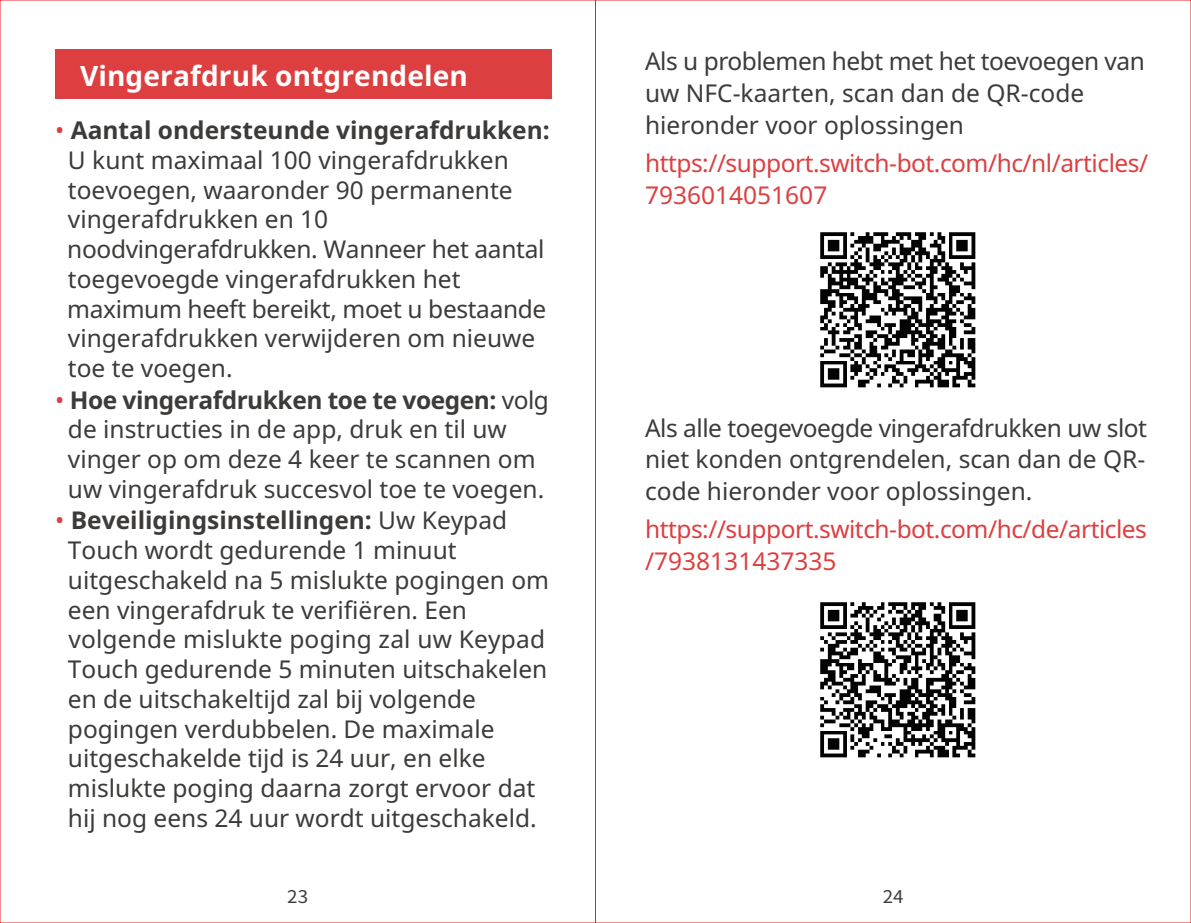
<style>
.page{position:relative;width:1191px;height:923px;background:#fff}
.page>*{position:absolute;margin:0;border:0;box-sizing:border-box;transform-origin:0 0}
.t1{font:700 28px "Noto Sans";letter-spacing:.005em;color:#fff}
.t2{font:24.5px/29.8px "Noto Sans";color:#3d3b3a}
.t3{font:24.5px/31.5px "Noto Sans";letter-spacing:-.02em;color:#dd3f41}
.t4{font:17.5px "Noto Sans JP";color:#3e3e3f;scale:1.07 1}
.s1{color:#dd3f41}
.s2{font-weight:700}
</style>
<div class="page">
<div style="left:55px;top:50px;width:496px;height:49px;background:#dd3f41"></div>
<img style="left:820px;top:232px;width:156px;height:156px">
<img style="left:820px;top:602px;width:156px;height:156px">
<p class="t1" style="left:80px;top:56px;width:389px">Vingerafdruk ontgrendelen</p>
<p class="t2" style="left:67px;top:116px;width:484px;text-indent:-12px"><span class="s1">•</span> <span class="s2">Aantal ondersteunde vingerafdrukken:<br></span>U kunt maximaal 100 vingerafdrukken toevoegen, waaronder 90 permanente vingerafdrukken en 10 noodvingerafdrukken. Wanneer het aantal toegevoegde vingerafdrukken het maximum heeft bereikt, moet u bestaande vingerafdrukken verwijderen om nieuwe toe te voegen.</p>
<p class="t2" style="left:68px;top:385px;width:482px;text-indent:-13px"><span class="s1">•</span> <span class="s2">Hoe vingerafdrukken toe te voegen:</span> volg de instructies in de app, druk en til uw vinger op om deze 4 keer te scannen om uw vingerafdruk succesvol toe te voegen.</p>
<p class="t2" style="left:68px;top:506px;width:482px;text-indent:-13px"><span class="s1">•</span> <span class="s2">Beveiligingsinstellingen:</span> Uw Keypad Touch wordt gedurende 1 minuut uitgeschakeld na 5 mislukte pogingen om een vingerafdruk te verifiëren. Een volgende mislukte poging zal uw Keypad Touch gedurende 5 minuten uitschakelen en de uitschakeltijd zal bij volgende pogingen verdubbelen. De maximale uitgeschakelde tijd is 24 uur, en elke mislukte poging daarna zorgt ervoor dat hij nog eens 24 uur wordt uitgeschakeld.</p>
<p class="t2" style="left:645px;top:46px;width:501px;line-height:31.5px">Als u problemen hebt met het toevoegen van uw NFC-kaarten, scan dan de QR-code hieronder voor oplossingen</p>
<p class="t3" style="left:645px;top:148px;width:504px">https://support.switch-bot.com/hc/nl/articles/<br>7936014051607</p>
<p class="t2" style="left:645px;top:412px;width:503px;line-height:31.5px;text-align:justify">Als alle toegevoegde vingerafdrukken uw slot niet konden ontgrendelen, scan dan de QR&shy;code hieronder voor oplossingen.</p>
<p class="t3" style="left:645px;top:514px;width:503px">https://support.switch-bot.com/hc/de/articles /7938131437335</p>
<p class="t4" style="left:287px;top:887px;width:21px">23</p>
<p class="t4" style="left:882px;top:887px;width:21px">24</p>
</div>
